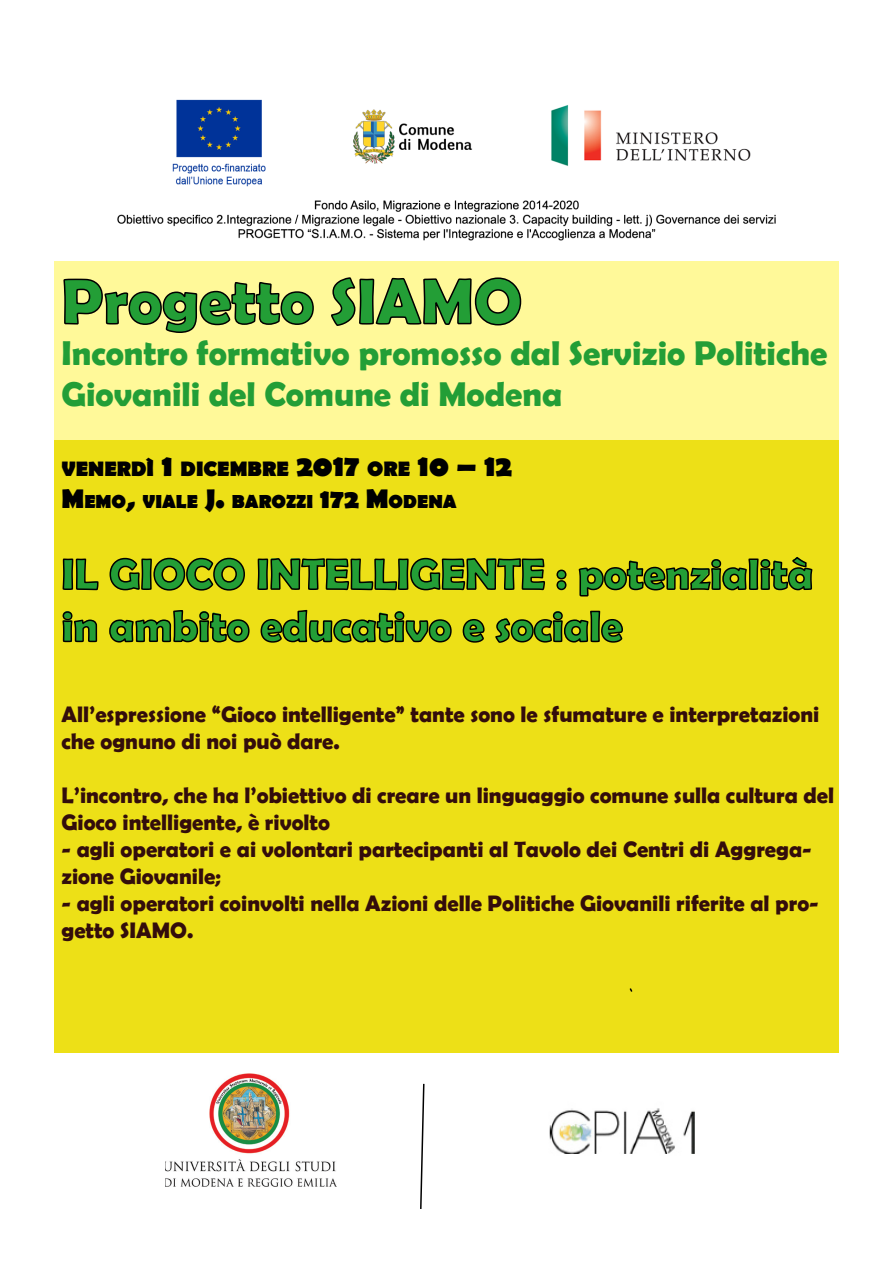
<style>
.page{position:relative;width:893px;height:1263px;background:#fff}
.page>*{position:absolute;margin:0;border:0;box-sizing:border-box;transform-origin:0 0}
.t1{font:700 64.5px "Berlin Sans FB Demi";color:#239e36}
.t2{font:700 43.5px/52.2px "Berlin Sans FB Demi";color:#239e36}
.t3{font:700 34.5px/41.4px "Berlin Sans FB Demi";color:#239e36}
.t4{font:700 22.5px/27px "Berlin Sans FB Demi";color:#330d0b}
.t5{font:700 21px "Berlin Sans FB";color:#000}
.t6{font:700 18.9px "Berlin Sans FB";color:#000}
.s1{font-size:30px}
.s2{font-size:27px}
</style>
<div class="page">
<div style="left:54px;top:439px;width:785px;height:614px;background:#ede017"></div>
<svg style="left:62px;top:558px;width:37px;height:33px"></svg>
<svg style="left:62px;top:611px;width:36px;height:32px"></svg>
<svg style="left:109px;top:557px;width:141px;height:86px"></svg>
<svg style="left:257px;top:557px;width:556px;height:86px"></svg>
<div style="left:54px;top:261px;width:785px;height:178px;background:#fff999"></div>
<svg style="left:63px;top:278px;width:251px;height:55px"></svg>
<svg style="left:331px;top:277px;width:191px;height:49px"></svg>
<svg style="left:420px;top:1083px;width:5px;height:126px"></svg>
<svg style="left:629px;top:988px;width:4px;height:4px"></svg>
<img style="left:165px;top:1073px;width:171px;height:113px">
<img style="left:549px;top:1108px;width:146px;height:46px">
<img style="left:117px;top:99px;width:659px;height:142px">
<p class="t1" style="left:62px;top:264px;width:462px">Progetto SIAMO</p>
<p class="t3" style="left:62px;top:332px;width:767px">Incontro formativo promosso dal Servizio Politiche<br>Giovanili del Comune di Modena</p>
<p class="t5" style="left:62px;top:457px;width:452px">VENERDÌ <span class="s1">1</span> DICEMBRE <span class="s1">2017</span> ORE <span class="s1">10 – 12</span></p>
<p class="t6" style="left:62px;top:491px;width:397px"><span class="s2">M</span>EMO<span class="s2">,</span> VIALE <span class="s2">J.</span> BAROZZI <span class="s2">172 M</span>ODENA</p>
<p class="t2" style="left:62px;top:547px;width:753px">IL GIOCO INTELLIGENTE : potenzialità in ambito educativo e sociale</p>
<p class="t4" style="left:62px;top:701px;width:759px">All’espressione “Gioco intelligente” tante sono le sfumature e interpretazioni che ognuno di noi può dare.</p>
<p class="t4" style="left:62px;top:782px;width:774px">L’incontro, che ha l’obiettivo di creare un linguaggio comune sulla cultura del<br>Gioco intelligente, è rivolto</p>
<p class="t4" style="left:62px;top:836px;width:752px">- agli operatori e ai volontari partecipanti al Tavolo dei Centri di Aggrega&shy;zione Giovanile;</p>
<p class="t4" style="left:62px;top:890px;width:759px">- agli operatori coinvolti nella Azioni delle Politiche Giovanili riferite al pro&shy;getto SIAMO.</p>
</div>
